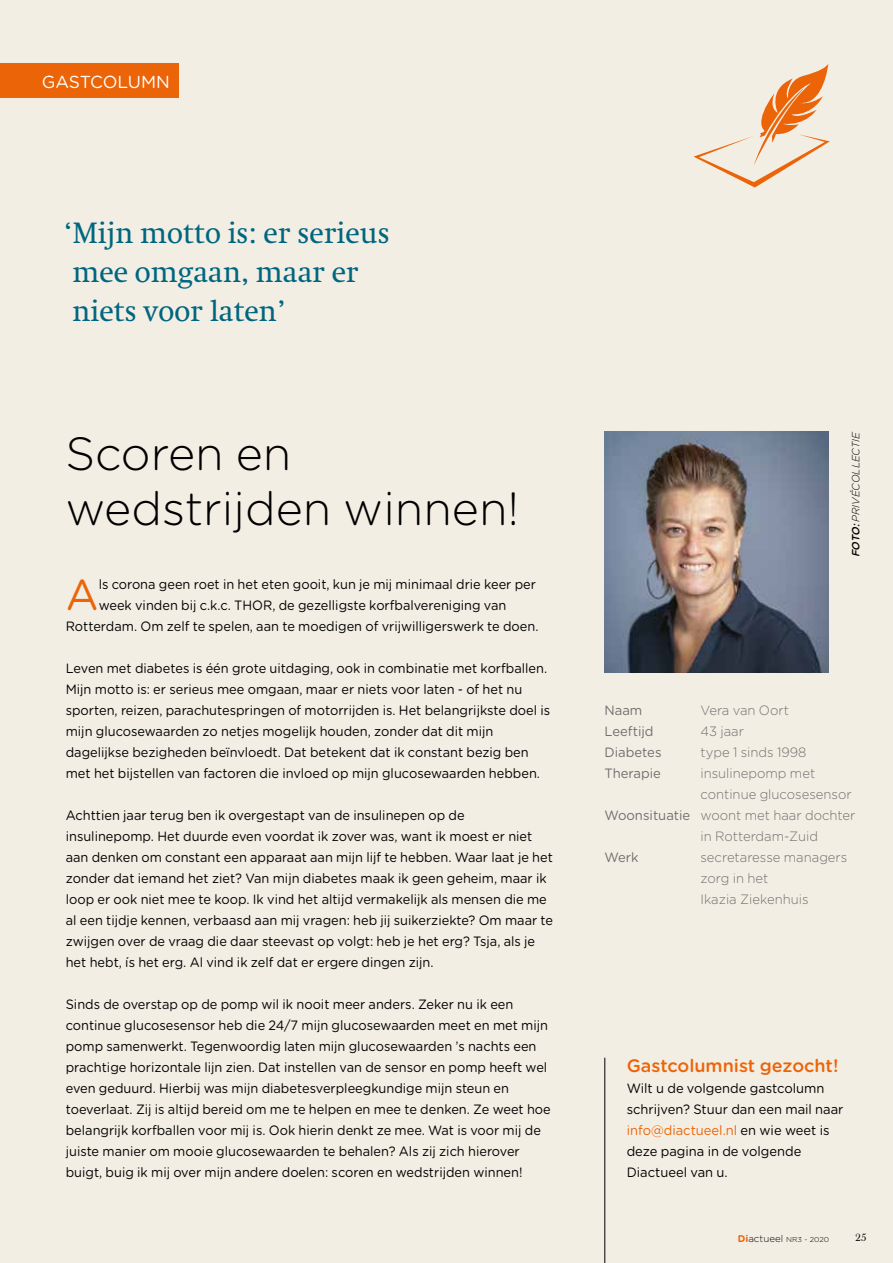
<style>
.page{position:relative;width:893px;height:1263px;background:#f3eee4}
.page>*{position:absolute;margin:0;border:0;box-sizing:border-box;transform-origin:0 0}
.t1{font:300 46.5px/55.5px "Gotham Rounded";color:#000}
.t2{font:43.35px "Gotham Rounded";color:#ec6408}
.t3{font:30px/39px "Swift LT Std";color:#006680}
.t4{font:500 18px "Gotham Rounded";color:#ec6408}
.t5{font:17.4px "Gotham Rounded";color:#fff}
.t6{font:13.5px/21px "Gotham Rounded";color:#000;scale:.95 1}
.t7{font:300 13.5px/21px "Gotham Rounded";color:#706f6f}
.t8{font:13.5px/21px "Gotham Rounded";color:#000;scale:.96 1}
.t9{font:13.5px "Gotham Rounded";color:#706f6f}
.t10{font:italic 300 10.5px "Gotham Rounded";color:#000}
.t11{font:10.5px "Baskerville BQ";color:#000}
.t12{font:300 7.2px "Gotham Rounded";color:#000;scale:1.05 1}
.s1{font-weight:500}
.s2{font-weight:400}
.s3{color:#ec6408}
.s4{font-weight:700;font-size:9.75px;color:#ec6408}
.s5{font-size:9.75px}
</style>
<div class="page">
<img style="left:604px;top:432px;width:225px;height:241px">
<svg style="left:693px;top:64px;width:137px;height:124px"></svg>
<div style="left:0;top:64px;width:179px;height:34px;background:#ec6408"></div>
<hr style="left:604px;top:1058px;width:1px;height:205px;background:#000">
<p class="t5" style="left:42px;top:70px;width:130px">GASTCOLUMN</p>
<p class="t5" style="left:41px;top:71px;width:149px">ZELFCONTROLE</p>
<h3 class="t3" style="left:64px;top:214px;width:328px">‘Mijn motto is: er serieus mee omgaan, maar er niets voor laten’</h3>
<h1 class="t1" style="left:65px;top:423px;width:455px">Scoren en wedstrijden winnen!</h1>
<h2 class="t2" style="left:66px;top:565px;width:34px">A</h2>
<p class="t6" style="left:99px;top:573px;width:462px">ls corona geen roet in het eten gooit, kun je mij minimaal drie keer per</p>
<p class="t6" style="left:99px;top:594px;width:431px">week vinden bij c.k.c. THOR, de gezelligste korfbalvereniging van</p>
<p class="t6" style="left:66px;top:615px;width:499px">Rotterdam. Om zelf te spelen, aan te moedigen of vrijwilligerswerk te doen.</p>
<p class="t6" style="left:66px;top:657px;width:511px">Leven met diabetes is één grote uitdaging, ook in combinatie met korfballen.<br>Mijn motto is: er serieus mee omgaan, maar er niets voor laten - of het nu sporten, reizen, parachutespringen of motorrijden is. Het belangrijkste doel is mijn glucosewaarden zo netjes mogelijk houden, zonder dat dit mijn dagelijkse bezigheden beïnvloedt. Dat betekent dat ik constant bezig ben met het bijstellen van factoren die invloed op mijn glucosewaarden hebben.</p>
<p class="t6" style="left:66px;top:804px;width:515px">Achttien jaar terug ben ik overgestapt van de insulinepen op de insulinepomp. Het duurde even voordat ik zover was, want ik moest er niet aan denken om constant een apparaat aan mijn lijf te hebben. Waar laat je het zonder dat iemand het ziet? Van mijn diabetes maak ik geen geheim, maar ik loop er ook niet mee te koop. Ik vind het altijd vermakelijk als mensen die me al een tijdje kennen, verbaasd aan mij vragen: heb jij suikerziekte? Om maar te zwijgen over de vraag die daar steevast op volgt: heb je het erg? Tsja, als je het hebt, ís het erg. Al vind ik zelf dat er ergere dingen zijn.</p>
<p class="t6" style="left:66px;top:993px;width:512px">Sinds de overstap op de pomp wil ik nooit meer anders. Zeker nu ik een continue glucosesensor heb die 24/7 mijn glucosewaarden meet en met mijn pomp samenwerkt. Tegenwoordig laten mijn glucosewaarden ’s nachts een prachtige horizontale lijn zien. Dat instellen van de sensor en pomp heeft wel even geduurd. Hierbij was mijn diabetesverpleegkundige mijn steun en toeverlaat. Zij is altijd bereid om me te helpen en mee te denken. Ze weet hoe belangrijk korfballen voor mij is. Ook hierin denkt ze mee. Wat is voor mij de juiste manier om mooie glucosewaarden te behalen? Als zij zich hierover buigt, buig ik mij over mijn andere doelen: scoren en wedstrijden winnen!</p>
<p class="t10" style="left:849px;top:557px;width:127px;rotate:-90deg"><span class="s1">FOTO:</span>PRIVÉCOLLECTIE</p>
<p class="t9" style="left:604px;top:701px;width:39px">Naam</p>
<p class="t7" style="left:700px;top:699px;width:90px">Vera van Oort</p>
<p class="t9" style="left:604px;top:722px;width:51px">Leeftijd</p>
<p class="t7" style="left:700px;top:720px;width:45px">43 jaar</p>
<p class="t9" style="left:604px;top:743px;width:59px">Diabetes</p>
<p class="t7" style="left:700px;top:741px;width:108px">type 1 sinds 1998</p>
<p class="t9" style="left:604px;top:764px;width:58px">Therapie</p>
<p class="t7" style="left:700px;top:762px;width:116px">insulinepomp met</p>
<p class="t7" style="left:700px;top:783px;width:153px">continue glucosesensor</p>
<p class="t7" style="left:604px;top:804px;width:253px"><span class="s2">Woonsituatie</span> woont met haar dochter</p>
<p class="t7" style="left:700px;top:825px;width:119px">in Rotterdam-Zuid</p>
<p class="t9" style="left:604px;top:848px;width:36px">Werk</p>
<p class="t7" style="left:700px;top:846px;width:148px">secretaresse managers zorg in het<br>Ikazia Ziekenhuis</p>
<h3 class="t4" style="left:627px;top:1053px;width:213px">Gastcolumnist gezocht!</h3>
<p class="t8" style="left:627px;top:1077px;width:227px">Wilt u de volgende gastcolumn schrijven? Stuur dan een mail naar <span class="s3">info@diactueel.nl</span> en wie weet is deze pagina in de volgende<br>Diactueel van u.</p>
<p class="t12" style="left:738px;top:1234px;width:89px"><span class="s4">Di</span><span class="s5">actueel</span> NR3 - 2020</p>
<p class="t11" style="left:855px;top:1232px;width:13px">25</p>
</div>
